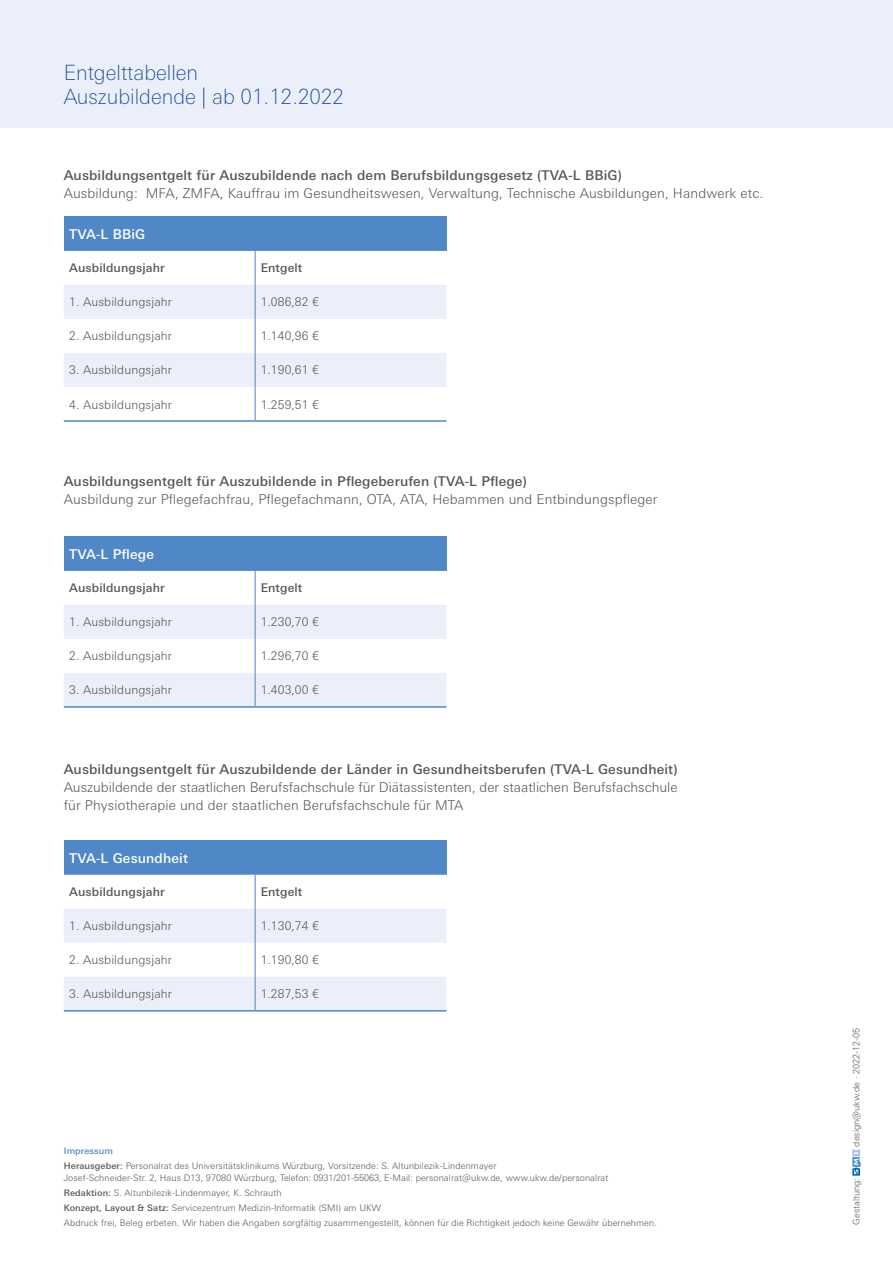
<style>
.page{position:relative;width:893px;height:1263px;background:#fff}
.page>*{position:absolute;margin:0;border:0;box-sizing:border-box;transform-origin:0 0}
.t1{font:100 21px/24px "Univers Next Pro";color:#134395}
.t2{font:300 13.5px/18px "Univers Next Pro";letter-spacing:.01em;color:#575756}
.t3{font:500 13.5px "Univers Next Pro";letter-spacing:.01em;color:#575756}
.t4{font:500 13.5px "Univers Next Pro";letter-spacing:.01em;color:#fff}
.t5{font:300 12px "Univers Next Pro";letter-spacing:.01em;color:#575756}
.t6{font:500 12px "Univers Next Pro";letter-spacing:.01em;color:#575756}
.t7{font:300 9px/15px "Univers Next Pro";letter-spacing:.01em;color:#575756}
.s1{font-weight:500;color:#5087c7}
.s2{font-weight:500}
</style>
<div class="page">
<div style="left:0;top:0;width:893px;height:128px;background:#eaeffa"></div>
<div style="left:64px;top:217px;width:382px;height:34px;background:#5087c7"></div>
<svg style="left:64px;top:285px;width:382px;height:102px"></svg>
<hr style="left:255px;top:251px;width:1px;height:34px;background:#5087c7">
<hr style="left:255px;top:285px;width:1px;height:34px;background:#5087c7">
<hr style="left:255px;top:319px;width:1px;height:34px;background:#5087c7">
<hr style="left:255px;top:353px;width:1px;height:34px;background:#5087c7">
<hr style="left:255px;top:387px;width:1px;height:33px;background:#5087c7">
<hr style="left:64px;top:420px;width:191px;height:2px;background:#5087c7">
<hr style="left:255px;top:420px;width:191px;height:2px;background:#5087c7">
<div style="left:64px;top:537px;width:382px;height:34px;background:#5087c7"></div>
<svg style="left:64px;top:571px;width:382px;height:135px"></svg>
<hr style="left:255px;top:571px;width:1px;height:34px;background:#5087c7">
<hr style="left:255px;top:605px;width:1px;height:34px;background:#5087c7">
<hr style="left:255px;top:639px;width:1px;height:34px;background:#5087c7">
<hr style="left:255px;top:673px;width:1px;height:33px;background:#5087c7">
<hr style="left:64px;top:706px;width:191px;height:2px;background:#5087c7">
<hr style="left:255px;top:706px;width:191px;height:2px;background:#5087c7">
<div style="left:64px;top:841px;width:382px;height:34px;background:#5087c7"></div>
<svg style="left:64px;top:875px;width:382px;height:135px"></svg>
<hr style="left:255px;top:875px;width:1px;height:34px;background:#5087c7">
<hr style="left:255px;top:909px;width:1px;height:34px;background:#5087c7">
<hr style="left:255px;top:943px;width:1px;height:34px;background:#5087c7">
<hr style="left:255px;top:977px;width:1px;height:33px;background:#5087c7">
<hr style="left:64px;top:1010px;width:191px;height:1px;background:#5087c7">
<hr style="left:255px;top:1010px;width:191px;height:1px;background:#5087c7">
<svg style="left:852px;top:1149px;width:9px;height:27px"></svg>
<h1 class="t1" style="left:64px;top:60px;width:282px">Entgelttabellen<br>Auszubildende | ab 01.12.2022</h1>
<h2 class="t3" style="left:64px;top:167px;width:560px">Ausbildungsentgelt für Auszubildende nach dem Berufsbildungsgesetz (TVA-L BBiG)</h2>
<h2 class="t2" style="left:64px;top:184px;width:701px">Ausbildung: MFA, ZMFA, Kauffrau im Gesundheitswesen, Verwaltung, Technische Ausbildungen, Handwerk etc.</h2>
<h2 class="t4" style="left:69px;top:226px;width:78px">TVA-L BBiG</h2>
<h3 class="t6" style="left:69px;top:261px;width:97px">Ausbildungsjahr</h3>
<h3 class="t6" style="left:261px;top:261px;width:43px">Entgelt</h3>
<h3 class="t5" style="left:69px;top:295px;width:104px">1. Ausbildungsjahr</h3>
<h3 class="t5" style="left:261px;top:295px;width:60px">1.086,82 €</h3>
<h3 class="t5" style="left:69px;top:329px;width:104px">2. Ausbildungsjahr</h3>
<h3 class="t5" style="left:261px;top:329px;width:60px">1.140,96 €</h3>
<h3 class="t5" style="left:69px;top:363px;width:104px">3. Ausbildungsjahr</h3>
<h3 class="t5" style="left:261px;top:363px;width:60px">1.190,61 €</h3>
<h3 class="t5" style="left:69px;top:397px;width:104px">4. Ausbildungsjahr</h3>
<h3 class="t5" style="left:261px;top:397px;width:60px">1.259,51 €</h3>
<h2 class="t3" style="left:64px;top:473px;width:465px">Ausbildungsentgelt für Auszubildende in Pflegeberufen (TVA-L Pflege)</h2>
<h2 class="t2" style="left:64px;top:490px;width:595px">Ausbildung zur Pflegefachfrau, Pflegefachmann, OTA, ATA, Hebammen und Entbindungspfleger</h2>
<h2 class="t4" style="left:69px;top:546px;width:86px">TVA-L Pflege</h2>
<h3 class="t6" style="left:69px;top:581px;width:97px">Ausbildungsjahr</h3>
<h3 class="t6" style="left:261px;top:581px;width:43px">Entgelt</h3>
<h3 class="t5" style="left:69px;top:615px;width:104px">1. Ausbildungsjahr</h3>
<h3 class="t5" style="left:261px;top:615px;width:60px">1.230,70 €</h3>
<h3 class="t5" style="left:69px;top:649px;width:104px">2. Ausbildungsjahr</h3>
<h3 class="t5" style="left:261px;top:649px;width:60px">1.296,70 €</h3>
<h3 class="t5" style="left:69px;top:683px;width:104px">3. Ausbildungsjahr</h3>
<h3 class="t5" style="left:261px;top:683px;width:60px">1.403,00 €</h3>
<h2 class="t3" style="left:64px;top:761px;width:615px">Ausbildungsentgelt für Auszubildende der Länder in Gesundheitsberufen (TVA-L Gesundheit)</h2>
<h2 class="t2" style="left:64px;top:778px;width:615px">Auszubildende der staatlichen Berufsfachschule für Diätassistenten, der staatlichen Berufsfachschule für Physiotherapie und der staatlichen Berufsfachschule für MTA</h2>
<h2 class="t4" style="left:69px;top:850px;width:120px">TVA-L Gesundheit</h2>
<h3 class="t6" style="left:69px;top:885px;width:97px">Ausbildungsjahr</h3>
<h3 class="t6" style="left:261px;top:885px;width:43px">Entgelt</h3>
<h3 class="t5" style="left:69px;top:919px;width:104px">1. Ausbildungsjahr</h3>
<h3 class="t5" style="left:261px;top:919px;width:60px">1.130,74 €</h3>
<h3 class="t5" style="left:69px;top:953px;width:104px">2. Ausbildungsjahr</h3>
<h3 class="t5" style="left:261px;top:953px;width:60px">1.190,80 €</h3>
<h3 class="t5" style="left:69px;top:987px;width:104px">3. Ausbildungsjahr</h3>
<h3 class="t5" style="left:261px;top:987px;width:60px">1.287,53 €</h3>
<p class="t7" style="left:64px;top:1143px;width:434px"><span class="s1">Impressum<br></span><span class="s2">Herausgeber:</span> Personalrat des Universitätsklinikums Würzburg, Vorsitzende: S. Altunbilezik-Lindenmayer</p>
<p class="t7" style="left:64px;top:1170px;width:595px">Josef-Schneider-Str. 2, Haus D13, 97080 Würzburg, Telefon: 0931/201-55063, E-Mail: personalrat@ukw.de, www.ukw.de/personalrat <span class="s2">Redaktion:</span> S. Altunbilezik-Lindenmayer, K. Schrauth<br><span class="s2">Konzept, Layout &amp; Satz:</span> Servicezentrum Medizin-Informatik (SMI) am UKW<br>Abdruck frei, Beleg erbeten. Wir haben die Angaben sorgfältig zusammengestellt, können für die Richtigkeit jedoch keine Gewähr übernehmen.</p>
<p class="t7" style="left:849px;top:1146px;width:120px;rotate:-90deg">design@ukw.de · 2022-12-05</p>
<p class="t7" style="left:849px;top:1225px;width:48px;rotate:-90deg">Gestaltung:</p>
</div>
